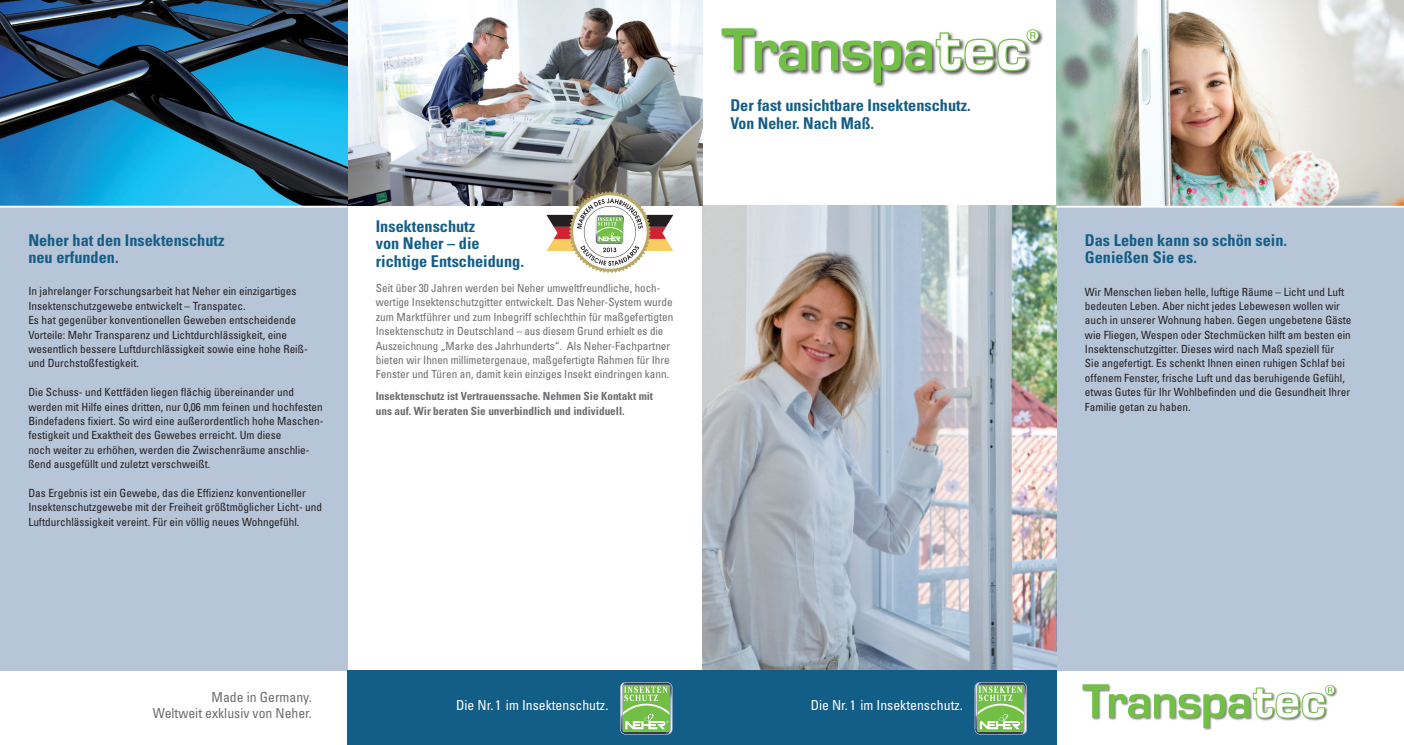
<style>
.page{position:relative;width:1404px;height:745px;background:#fff}
.page>*{position:absolute;margin:0;border:0;box-sizing:border-box;transform-origin:0 0}
.t1{font:700 condensed 16.25px/17.5px "Univers LT Std";color:#135e86}
.t2{font:condensed 13.75px "Univers LT Std";color:#fff}
.t3{font:condensed 13.75px/16.2px "Univers LT Std";color:#6c6d70;text-align:right}
.t4{font:condensed 11.25px/14.4px "Univers LT Std";color:#231f20}
.t5{font:condensed 11.25px/14.4px "Univers LT Std";color:#6c6d70}
.t6{font:700 condensed 11.25px/14.4px "Univers LT Std";color:#6c6d70}
</style>
<div class="page">
<div style="left:0;top:205px;width:347px;height:465px;background:#b7c5d8"></div>
<div style="left:1056px;top:205px;width:347px;height:465px;background:#b7c5d8"></div>
<img style="left:702px;top:205px;width:354px;height:465px">
<img style="left:347px;top:0;width:355px;height:205px">
<svg style="left:0;top:0;width:347px;height:205px;background:#1f6a90"></svg>
<img style="left:1056px;top:0;width:347px;height:205px">
<svg style="left:546px;top:191px;width:127px;height:82px"></svg>
<div style="left:702px;top:670px;width:354px;height:74px;background:#135e86"></div>
<svg style="left:974px;top:681px;width:52px;height:53px"></svg>
<svg style="left:974px;top:682px;width:52px;height:51px;background:#8cc176"></svg>
<div style="left:347px;top:670px;width:355px;height:74px;background:#135e86"></div>
<svg style="left:620px;top:681px;width:52px;height:53px"></svg>
<svg style="left:620px;top:682px;width:52px;height:51px;background:#8ec177"></svg>
<div style="left:720px;top:27px;width:323px;height:61px;background:#231f20;opacity:.75"></div>
<svg style="left:721px;top:28px;width:84px;height:43px"></svg>
<svg style="left:811px;top:29px;width:227px;height:54px"></svg>
<div style="left:1081px;top:683px;width:256px;height:47px;background:#231f20;opacity:.6"></div>
<svg style="left:1082px;top:683px;width:252px;height:44px"></svg>
<hr style="left:1056px;top:205px;width:347px;height:2px;background:#fff">
<hr style="left:0;top:205px;width:347px;height:2px;background:#fff">
<h1 class="t1" style="left:28px;top:231px;width:197px">Neher hat den Insektenschutz neu erfunden.</h1>
<p class="t4" style="left:28px;top:284px;width:281px">In jahrelanger Forschungsarbeit hat Neher ein einzigartiges Insektenschutzgewebe entwickelt – Transpatec.<br>Es hat gegenüber konventionellen Geweben entscheidende Vorteile: Mehr Transparenz und Lichtdurchlässigkeit, eine wesentlich bessere Luftdurchlässigkeit sowie eine hohe Reiß&shy;und Durchstoßfestigkeit.</p>
<p class="t4" style="left:28px;top:384px;width:296px">Die Schuss- und Kettfäden liegen flächig übereinander und werden mit Hilfe eines dritten, nur 0,06 mm feinen und hochfesten Bindefadens fixiert. So wird eine außerordentlich hohe Maschen&shy;festigkeit und Exaktheit des Gewebes erreicht. Um diese<br>noch weiter zu erhöhen, werden die Zwischenräume anschlie&shy;ßend ausgefüllt und zuletzt verschweißt.</p>
<p class="t4" style="left:28px;top:485px;width:295px">Das Ergebnis ist ein Gewebe, das die Effizienz konventioneller<br>Insektenschutzgewebe mit der Freiheit größtmöglicher Licht- und<br>Luftdurchlässigkeit vereint. Für ein völlig neues Wohngefühl.</p>
<h1 class="t1" style="left:376px;top:217px;width:150px">Insektenschutz<br>von Neher – die richtige Entscheidung.</h1>
<p class="t5" style="left:376px;top:280px;width:299px">Seit über 30 Jahren werden bei Neher umweltfreundliche, hoch&shy;wertige Insektenschutzgitter entwickelt. Das Neher-System wurde zum Marktführer und zum Inbegriff schlechthin für maßgefertigten Insektenschutz in Deutschland – aus diesem Grund erhielt es die Auszeichnung „Marke des Jahrhunderts“. Als Neher-Fachpartner bieten wir Ihnen millimetergenaue, maßgefertigte Rahmen für Ihre Fenster und Türen an, damit kein einziges Insekt eindringen kann.</p>
<p class="t6" style="left:376px;top:388px;width:279px">Insektenschutz ist Vertrauenssache. Nehmen Sie Kontakt mit uns auf. Wir beraten Sie unverbindlich und individuell.</p>
<h1 class="t1" style="left:730px;top:96px;width:242px">Der fast unsichtbare Insektenschutz.<br>Von Neher. Nach Maß.</h1>
<p class="t3" style="left:153px;top:688px;width:160px">Made in Germany.<br>Weltweit exklusiv von Neher.</p>
<p class="t2" style="left:456px;top:695px;width:154px">Die Nr. 1 im Insektenschutz.</p>
<p class="t2" style="left:810px;top:695px;width:154px">Die Nr. 1 im Insektenschutz.</p>
<h1 class="t1" style="left:1084px;top:231px;width:204px">Das Leben kann so schön sein.<br>Genießen Sie es.</h1>
<p class="t4" style="left:1084px;top:284px;width:268px">Wir Menschen lieben helle, luftige Räume – Licht und Luft bedeuten Leben. Aber nicht jedes Lebewesen wollen wir auch in unserer Wohnung haben. Gegen ungebetene Gäste wie Fliegen, Wespen oder Stechmücken hilft am besten ein Insektenschutzgitter. Dieses wird nach Maß speziell für<br>Sie angefertigt. Es schenkt Ihnen einen ruhigen Schlaf bei offenem Fenster, frische Luft und das beruhigende Gefühl, etwas Gutes für Ihr Wohlbefinden und die Gesundheit Ihrer Familie getan zu haben.</p>
</div>
